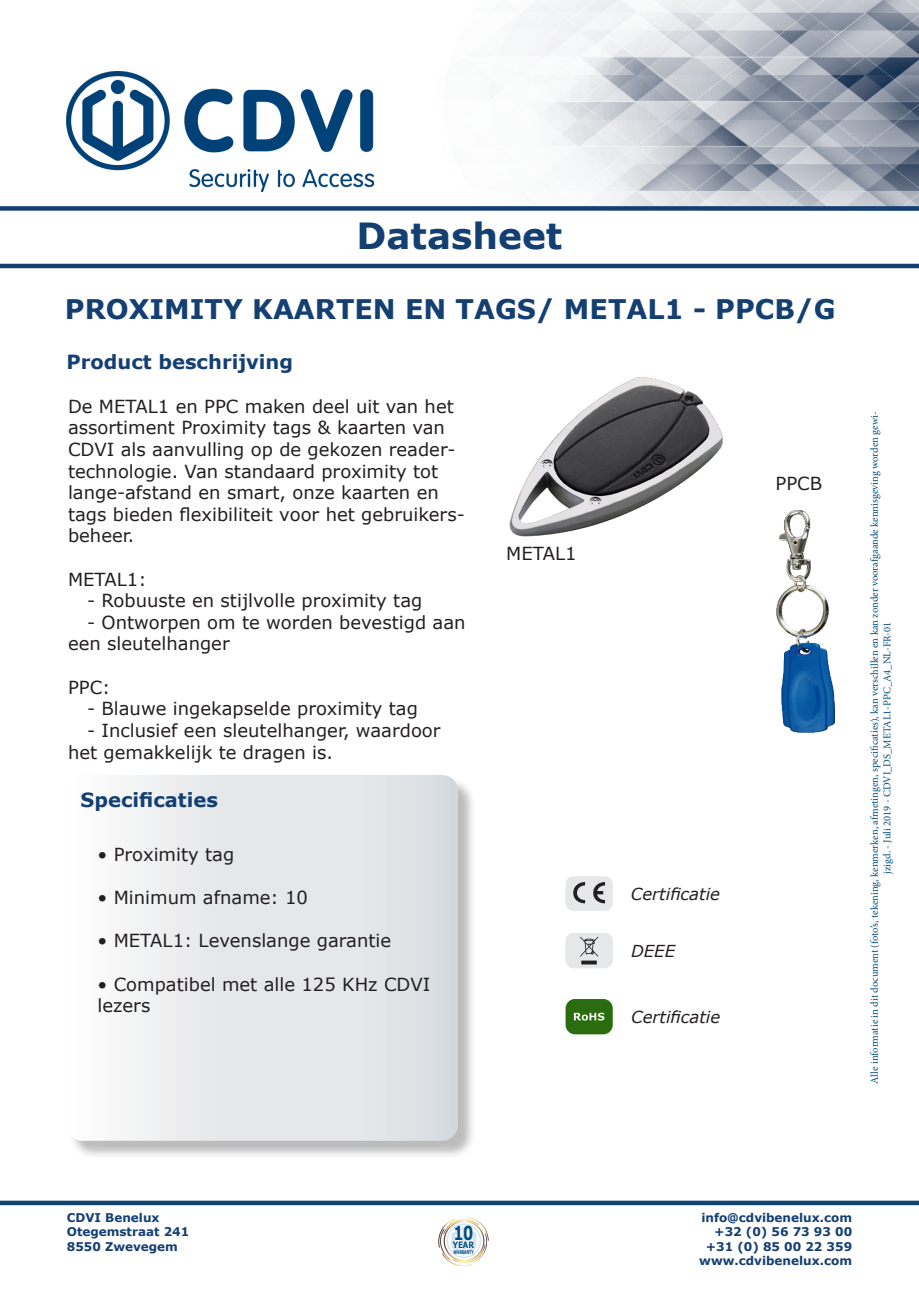
<style>
.page{position:relative;width:919px;height:1289px;background:#fff}
.page>*{position:absolute;margin:0;border:0;box-sizing:border-box;transform-origin:0 0}
.t1{font:700 36px "Verdana";color:#143f72}
.t2{font:700 27px "Verdana";color:#143f72}
.t3{font:700 19.5px "Verdana";color:#143f72}
.t4{font:700 19.2px "Verdana";color:#014f85;scale:.75 1}
.t5{font:18px/21.6px "Verdana";color:#231f20}
.t6{font:italic 16.5px "Verdana";color:#231f20}
.t7{font:700 12px/14.4px "Verdana";color:#143f72;text-align:right}
.t8{font:10.5px/12.6px "Minion Pro";color:#014d7f;text-align:center}
.t9{font:700 8.85px "Verdana";color:#014f85;scale:.82 1}
.t10{font:700 5.1px "Verdana";color:#014f85;scale:.62 1}
</style>
<div class="page">
<img style="left:373px;top:0;width:545px;height:206px">
<div style="left:0;top:206px;width:918px;height:5px;background:#143f72"></div>
<div style="left:0;top:1200px;width:918px;height:5px;background:#0f4372"></div>
<hr style="left:0;top:264px;width:918px;height:4px;background:#143f71">
<img style="left:67px;top:71px;width:306px;height:120px">
<img style="left:509px;top:376px;width:214px;height:161px">
<svg style="left:438px;top:1217px;width:50px;height:49px"></svg>
<div style="left:69px;top:777px;width:407px;height:382px;background:#231f20;opacity:.3"></div>
<svg style="left:69px;top:775px;width:389px;height:365px"></svg>
<img style="left:776px;top:510px;width:59px;height:223px">
<div style="left:565px;top:876px;width:47px;height:34px;background:#e6e7e9;border-radius:8px"></div>
<svg style="left:573px;top:882px;width:12px;height:21px"></svg>
<svg style="left:593px;top:882px;width:12px;height:21px"></svg>
<div style="left:565px;top:932px;width:47px;height:36px;background:#e6e7e9;border-radius:8px"></div>
<svg style="left:580px;top:936px;width:18px;height:28px"></svg>
<div style="left:565px;top:999px;width:47px;height:35px;background:#2b6c11;border-radius:9px"></div>
<svg style="left:573px;top:1012px;width:31px;height:8px"></svg>
<p class="t1" style="left:356px;top:210px;width:207px">Datasheet</p>
<p class="t2" style="left:65px;top:290px;width:772px">PROXIMITY KAARTEN EN TAGS/ METAL1 - PPCB/G</p>
<p class="t3" style="left:66px;top:348px;width:228px">Product beschrijving</p>
<p class="t5" style="left:68px;top:395px;width:398px">De METAL1 en PPC maken deel uit van het assortiment Proximity tags &amp; kaarten van CDVI als aanvulling op de gekozen reader&shy;technologie. Van standaard proximity tot lange-afstand en smart, onze kaarten en tags bieden flexibiliteit voor het gebruikers&shy;beheer.</p>
<p class="t5" style="left:68px;top:568px;width:80px">METAL1:</p>
<p class="t5" style="left:87px;top:589px;width:337px">- Robuuste en stijlvolle proximity tag</p>
<p class="t5" style="left:68px;top:611px;width:399px;text-indent:19px">- Ontworpen om te worden bevestigd aan een sleutelhanger</p>
<p class="t5" style="left:68px;top:676px;width:44px">PPC:</p>
<p class="t5" style="left:87px;top:697px;width:332px">- Blauwe ingekapselde proximity tag</p>
<p class="t5" style="left:68px;top:719px;width:374px;text-indent:19px">- Inclusief een sleutelhanger, waardoor het gemakkelijk te dragen is.</p>
<p class="t3" style="left:81px;top:786px;width:139px">Specificaties</p>
<p class="t5" style="left:97px;top:843px;width:138px">• Proximity tag</p>
<p class="t5" style="left:97px;top:886px;width:212px">• Minimum afname: 10</p>
<p class="t5" style="left:97px;top:929px;width:295px">• METAL1: Levenslange garantie</p>
<p class="t5" style="left:97px;top:973px;width:334px">• Compatibel met alle 125 KHz CDVI lezers</p>
<p class="t5" style="left:506px;top:543px;width:72px">METAL1</p>
<p class="t6" style="left:631px;top:882px;width:91px">Certificatie</p>
<p class="t6" style="left:631px;top:939px;width:45px">DEEE</p>
<p class="t6" style="left:631px;top:1005px;width:91px">Certificatie</p>
<p class="t5" style="left:775px;top:472px;width:48px">PPCB</p>
<p class="t8" style="left:868px;top:1083px;width:673px;rotate:-90deg">Alle informatie in dit document (foto’s, tekening, kenmerken, afmetingen, specificaties), kan verschillen en kan zonder voorafgaande kennisgeving worden gewi&shy;jzigd. - Juli 2019 - CDVI_DS_METAL1-PPC_A4_NL-FR-01</p>
<p class="t7" style="left:67px;top:1210px;width:94px">CDVI Benelux</p>
<p class="t7" style="left:67px;top:1224px;width:124px">Otegemstraat 241</p>
<p class="t7" style="left:67px;top:1238px;width:113px">8550 Zwevegem</p>
<p class="t4" style="left:453px;top:1220px;width:28px">10</p>
<p class="t10" style="left:453px;top:1248px;width:34px">WARRANTY</p>
<p class="t9" style="left:452px;top:1239px;width:28px">YEAR</p>
<p class="t7" style="left:701px;top:1210px;width:152px">info@cdvibenelux.com</p>
<p class="t7" style="left:699px;top:1224px;width:154px">+32 (0) 56 73 93 00 +31 (0) 85 00 22 359 www.cdvibenelux.com</p>
</div>
